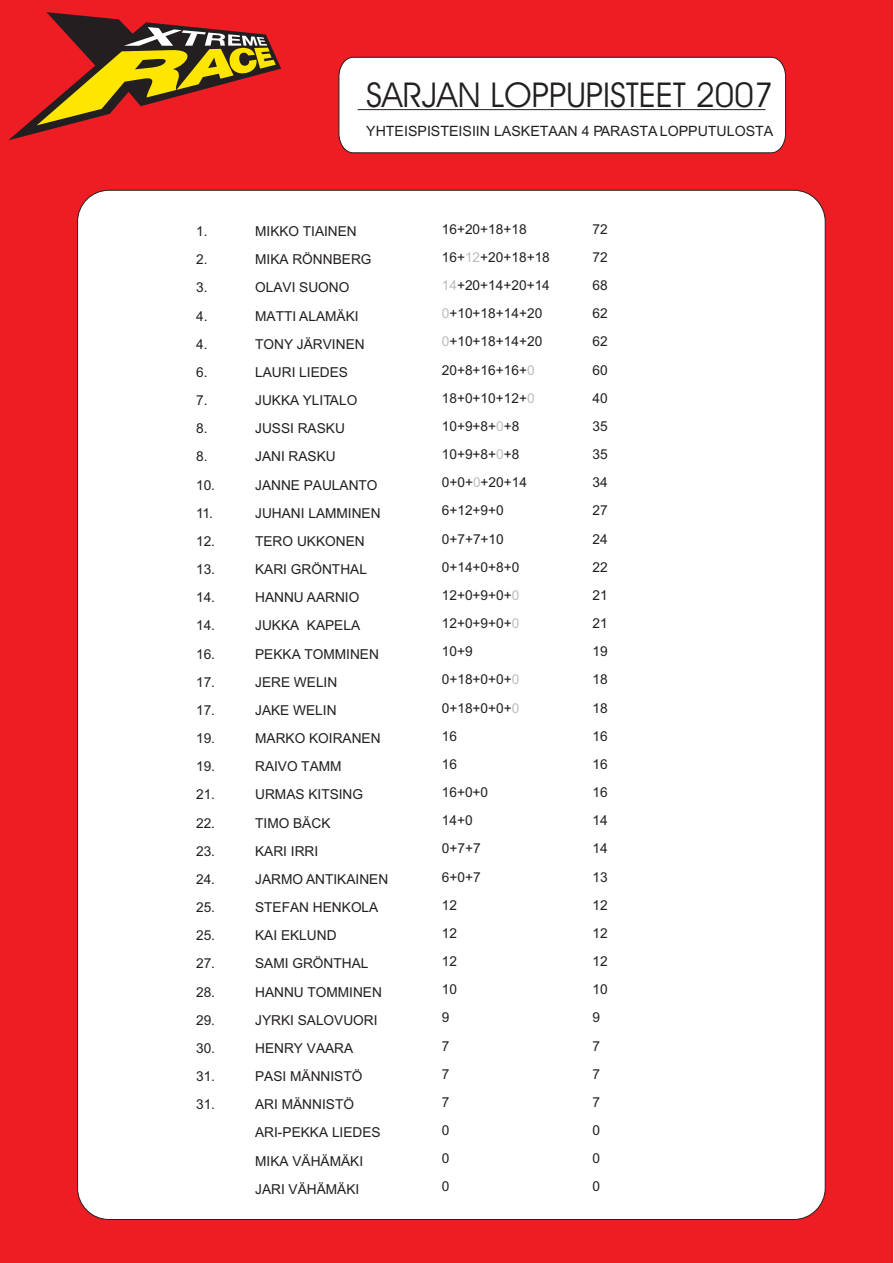
<style>
.page{position:relative;width:894px;height:1263px;background:#fff}
.page>*{position:absolute;margin:0;border:0;box-sizing:border-box;transform-origin:0 0}
.t1{font:34.35px "Avant Garde Bk BT";color:#231f20}
.t2{font:14.25px "Arial";color:#231f20}
.t3{font:13.65px/28.2px "Arial";color:#231f20}
.t4{font:13.65px/28.2px "Arial";color:#bcbdc0}
.s1{color:#bcbdc0}
</style>
<div class="page">
<div style="left:0;top:0;width:893px;height:1263px;background:#ee1d23"></div>
<div style="left:77px;top:190px;width:748px;height:1030px;background:#fff;border:1px solid #231f20;border-radius:31px"></div>
<svg style="left:8px;top:12px;width:273px;height:128px"></svg>
<div style="left:338px;top:56px;width:448px;height:98px;background:#fff"></div>
<hr style="left:358px;top:109px;width:408px;height:1px;background:#231f20">
<h1 class="t1" style="left:366px;top:81px;width:408px">SARJAN LOPPUPISTEET 2007</h1>
<p class="t2" style="left:366px;top:126px;width:409px">YHTEISPISTEISIIN LASKETAAN 4 PARASTA LOPPUTULOSTA</p>
<p class="t3" style="left:196px;top:218px;width:21px">1.<br>2.<br>3.<br>4.<br>4.<br>6.<br>7.<br>8.<br>8.<br>10.<br>11.<br>12.<br>13.<br>14.<br>14.<br>16.<br>17.<br>17.<br>19.<br>19.<br>21.<br>22.<br>23.<br>24.<br>25.<br>25.<br>27.<br>28.<br>29.<br>30.<br>31.<br>31.</p>
<p class="t3" style="left:442px;top:216px;width:110px">16+20+18+18<br>16+ +20+18+18<br><span class="s1">14</span>+20+14+20+14<br><span class="s1">0</span>+10+18+14+20<br><span class="s1">0</span>+10+18+14+20<br>20+ +16+16+<span class="s1">0<br></span>18+0+10+12+<span class="s1">0<br></span>10+9+8+ +8<br>10+9+8+ +8<br>0+0+ +20+14<br>6+12+9+0</p>
<p class="t3" style="left:255px;top:218px;width:127px">MIKKO TIAINEN<br>MIKA RÖNNBERG<br>OLAVI SUONO<br>MATTI ALAMÄKI<br>TONY JÄRVINEN<br>LAURI LIEDES<br>JUKKA YLITALO<br>JUSSI RASKU<br>JANI RASKU<br>JANNE PAULANTO<br>JUHANI LAMMINEN</p>
<p class="t4" style="left:465px;top:244px;width:17px">12</p>
<p class="t3" style="left:465px;top:357px;width:9px">8</p>
<p class="t4" style="left:496px;top:413px;width:9px">0<br>0</p>
<p class="t4" style="left:473px;top:470px;width:9px">0</p>
<p class="t3" style="left:442px;top:526px;width:64px">0+7+7+10</p>
<p class="t3" style="left:255px;top:528px;width:111px">TERO UKKONEN</p>
<p class="t3" style="left:442px;top:554px;width:79px;text-align:justify">0+14+0+8+0<br>12+0+9+0+<span class="s1">0<br></span>12+0+9+0+<span class="s1">0</span></p>
<p class="t3" style="left:255px;top:556px;width:113px">KARI GRÖNTHAL<br>HANNU AARNIO<br>JUKKA KAPELA</p>
<p class="t3" style="left:442px;top:639px;width:32px">10+9</p>
<p class="t3" style="left:255px;top:641px;width:125px">PEKKA TOMMINEN</p>
<p class="t3" style="left:442px;top:667px;width:79px">0+18+0+0+<span class="s1">0<br></span>0+18+0+0+<span class="s1">0</span></p>
<p class="t3" style="left:255px;top:669px;width:84px">JERE WELIN<br>JAKE WELIN</p>
<p class="t3" style="left:442px;top:723px;width:17px">16<br>16</p>
<p class="t3" style="left:255px;top:725px;width:127px">MARKO KOIRANEN<br>RAIVO TAMM</p>
<p class="t3" style="left:442px;top:779px;width:48px">16+0+0<br>14+0<br>0+7+7</p>
<p class="t3" style="left:255px;top:782px;width:110px">URMAS KITSING<br>TIMO BÄCK<br>KARI IRRI</p>
<p class="t3" style="left:442px;top:864px;width:40px">6+0+7<br>12<br>12</p>
<p class="t3" style="left:255px;top:866px;width:135px">JARMO ANTIKAINEN<br>STEFAN HENKOLA<br>KAI EKLUND</p>
<p class="t3" style="left:442px;top:948px;width:17px">12<br>10</p>
<p class="t3" style="left:255px;top:951px;width:128px">SAMI GRÖNTHAL<br>HANNU TOMMINEN</p>
<p class="t3" style="left:442px;top:1005px;width:9px">9<br>7</p>
<p class="t3" style="left:255px;top:1007px;width:124px">JYRKI SALOVUORI<br>HENRY VAARA</p>
<p class="t3" style="left:442px;top:1061px;width:9px;text-align:justify">7<br>7<br>0<br>0<br>0</p>
<p class="t3" style="left:255px;top:1063px;width:127px">PASI MÄNNISTÖ<br>ARI MÄNNISTÖ<br>ARI-PEKKA LIEDES<br>MIKA VÄHÄMÄKI<br>JARI VÄHÄMÄKI</p>
<p class="t3" style="left:592px;top:216px;width:17px;text-align:justify">72<br>72<br>68<br>62<br>62<br>60<br>40<br>35<br>35<br>34<br>27</p>
<p class="t3" style="left:592px;top:526px;width:17px">24</p>
<p class="t3" style="left:592px;top:554px;width:17px;text-align:justify">22<br>21<br>21</p>
<p class="t3" style="left:592px;top:639px;width:17px">19</p>
<p class="t3" style="left:592px;top:667px;width:17px;text-align:justify">18<br>18<br>16</p>
<p class="t3" style="left:592px;top:751px;width:17px">16<br>16</p>
<p class="t3" style="left:592px;top:808px;width:17px">14<br>14</p>
<p class="t3" style="left:592px;top:864px;width:17px;text-align:justify">13<br>12<br>12</p>
<p class="t3" style="left:592px;top:948px;width:17px">12<br>10</p>
<p class="t3" style="left:592px;top:1005px;width:9px">9<br>7</p>
<p class="t3" style="left:592px;top:1061px;width:9px;text-align:justify">7<br>7<br>0<br>0<br>0</p>
</div>
